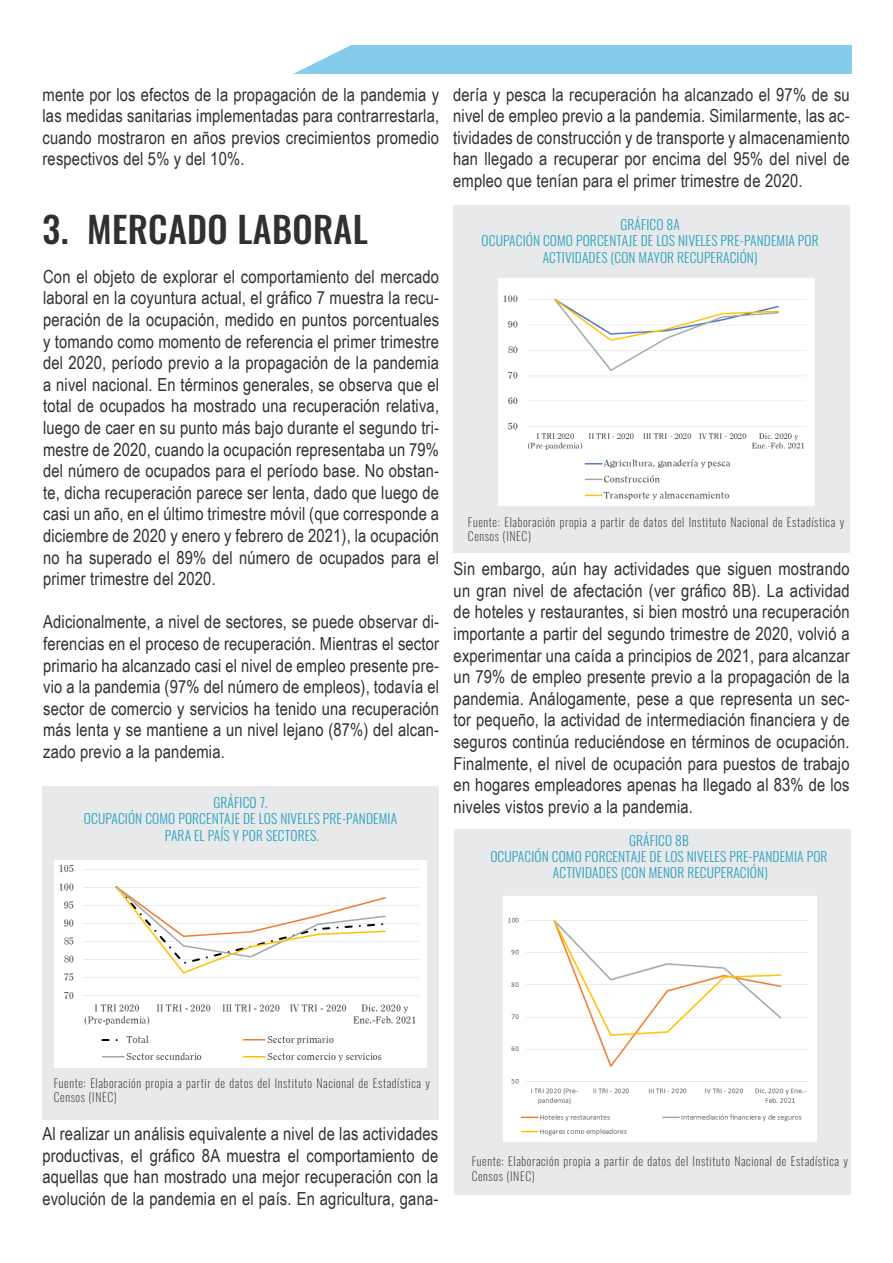
<style>
.page{position:relative;width:893px;height:1263px;background:#fff}
.page>*{position:absolute;margin:0;border:0;box-sizing:border-box;transform-origin:0 0}
.t1{font:500 36px "Oswald";letter-spacing:.01em;color:#312f30}
.t2{font:18px/21.6px "Arial Narrow";letter-spacing:.01em;color:#312f30;text-align:justify}
.t3{font:300 13.5px/16.2px "Oswald";letter-spacing:.01em;color:#28a2c1;text-align:center}
.t4{font:200 12px/14.4px "Oswald";letter-spacing:.05em;color:#312f30}
</style>
<div class="page">
<div style="left:43px;top:786px;width:396px;height:334px;background:#e8e9ea"></div>
<div style="left:52px;top:45px;width:799px;height:29px;background:#85cbec"></div>
<svg style="left:52px;top:45px;width:299px;height:29px"></svg>
<div style="left:454px;top:205px;width:396px;height:347px;background:#e8e9ea"></div>
<img style="left:54px;top:860px;width:373px;height:208px">
<img style="left:498px;top:278px;width:316px;height:228px">
<div style="left:454px;top:829px;width:396px;height:365px;background:#e8e9ea"></div>
<img style="left:503px;top:896px;width:314px;height:246px">
<p class="t2" style="left:43px;top:83px;width:398px">mente por los efectos de la propagación de la pandemia y las medidas sanitarias implementadas para contrarrestarla, cuando mostraron en años previos crecimientos promedio respectivos del 5% y del 10%.</p>
<p class="t2" style="left:453px;top:83px;width:398px">dería y pesca la recuperación ha alcanzado el 97% de su nivel de empleo previo a la pandemia. Similarmente, las ac&shy;tividades de construcción y de transporte y almacenamiento han llegado a recuperar por encima del 95% del nivel de empleo que tenían para el primer trimestre de 2020.</p>
<h1 class="t1" style="left:43px;top:211px;width:327px">3. MERCADO LABORAL</h1>
<p class="t2" style="left:43px;top:265px;width:398px">Con el objeto de explorar el comportamiento del mercado laboral en la coyuntura actual, el gráfico 7 muestra la recu&shy;peración de la ocupación, medido en puntos porcentuales y tomando como momento de referencia el primer trimestre del 2020, período previo a la propagación de la pandemia a nivel nacional. En términos generales, se observa que el total de ocupados ha mostrado una recuperación relativa, luego de caer en su punto más bajo durante el segundo tri&shy;mestre de 2020, cuando la ocupación representaba un 79% del número de ocupados para el período base. No obstan&shy;te, dicha recuperación parece ser lenta, dado que luego de casi un año, en el último trimestre móvil (que corresponde a diciembre de 2020 y enero y febrero de 2021), la ocupación no ha superado el 89% del número de ocupados para el primer trimestre del 2020.</p>
<p class="t2" style="left:43px;top:611px;width:398px">Adicionalmente, a nivel de sectores, se puede observar di&shy;ferencias en el proceso de recuperación. Mientras el sector primario ha alcanzado casi el nivel de empleo presente pre&shy;vio a la pandemia (97% del número de empleos), todavía el sector de comercio y servicios ha tenido una recuperación más lenta y se mantiene a un nivel lejano (87%) del alcan&shy;zado previo a la pandemia.</p>
<p class="t3" style="left:84px;top:793px;width:315px">GRÁFICO 7.<br>OCUPACIÓN COMO PORCENTAJE DE LOS NIVELES PRE-PANDEMIA<br>PARA EL PAÍS Y POR SECTORES.</p>
<p class="t3" style="left:482px;top:215px;width:339px">GRÁFICO 8A<br>OCUPACIÓN COMO PORCENTAJE DE LOS NIVELES PRE-PANDEMIA POR<br>ACTIVIDADES (CON MAYOR RECUPERACIÓN)</p>
<p class="t4" style="left:468px;top:513px;width:378px">Fuente: Elaboración propia a partir de datos del Instituto Nacional de Estadística y<br>Censos (INEC)</p>
<p class="t2" style="left:454px;top:557px;width:398px">Sin embargo, aún hay actividades que siguen mostrando un gran nivel de afectación (ver gráfico 8B). La actividad de hoteles y restaurantes, si bien mostró una recuperación importante a partir del segundo trimestre de 2020, volvió a experimentar una caída a principios de 2021, para alcanzar un 79% de empleo presente previo a la propagación de la pandemia. Análogamente, pese a que representa un sec&shy;tor pequeño, la actividad de intermediación financiera y de seguros continúa reduciéndose en términos de ocupación.<br>Finalmente, el nivel de ocupación para puestos de trabajo en hogares empleadores apenas ha llegado al 83% de los niveles vistos previo a la pandemia.</p>
<p class="t3" style="left:490px;top:830px;width:339px">GRÁFICO 8B<br>OCUPACIÓN COMO PORCENTAJE DE LOS NIVELES PRE-PANDEMIA POR<br>ACTIVIDADES (CON MENOR RECUPERACIÓN)</p>
<p class="t4" style="left:54px;top:1074px;width:378px">Fuente: Elaboración propia a partir de datos del Instituto Nacional de Estadística y<br>Censos (INEC)</p>
<p class="t2" style="left:42px;top:1122px;width:398px">Al realizar un análisis equivalente a nivel de las actividades productivas, el gráfico 8A muestra el comportamiento de aquellas que han mostrado una mejor recuperación con la evolución de la pandemia en el país. En agricultura, gana-</p>
<p class="t4" style="left:472px;top:1153px;width:378px">Fuente: Elaboración propia a partir de datos del Instituto Nacional de Estadística y<br>Censos (INEC)</p>
</div>
